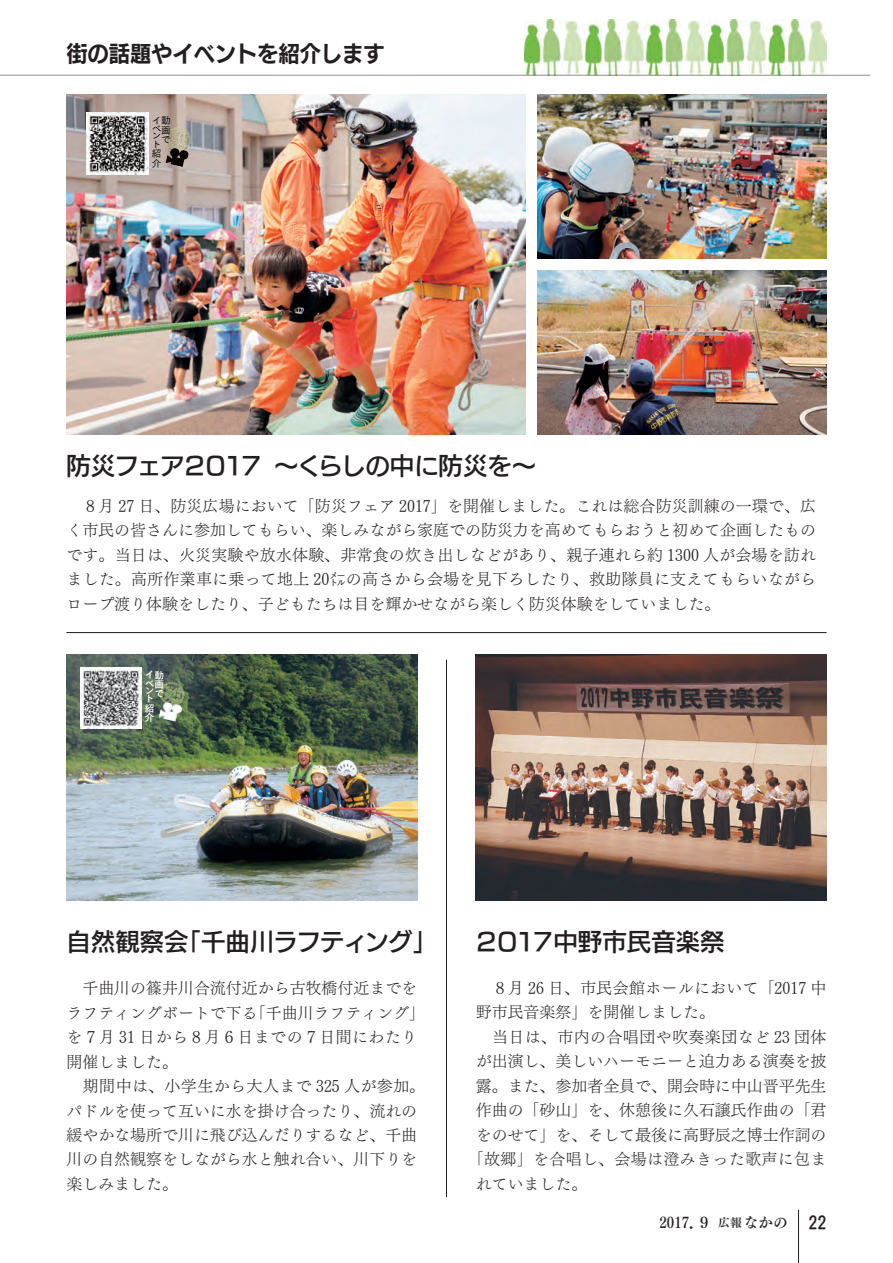
<style>
.page{position:relative;width:893px;height:1263px;background:#fff}
.page>*{position:absolute;margin:0;border:0;box-sizing:border-box;transform-origin:0 0}
.表題{font:24.45px "New Rodin Pro DB";letter-spacing:-.015em;color:#231f20}
.表題-2{font:24.45px "New Rodin Pro DB";letter-spacing:-.045em;color:#231f20}
.t1{font:22.35px "New Rodin Pro B";color:#231f20;scale:.95 1}
.t2{font:18px "Tsuku Go Pro B";color:#231f20}
.t3{font:15.9px/24.5px "Tsuku Min Pro L";color:#231f20}
.t4{font:15.9px/24.5px "Tsuku Min Pro L";letter-spacing:.02em;color:#231f20}
.t5{font:15.9px/24.5px "Tsuku Min Pro L";letter-spacing:.025em;color:#231f20}
.t6{font:15.9px "Tsuku Min Pro L";letter-spacing:.03em;color:#231f20}
.t7{font:14.85px "Tsuku Min Pro B";color:#231f20}
.t8{font:11.7px "Tsuku Min Pro B";color:#231f20}
.表題-3{font:9.6px/9.1px "Tsuku Go Pro B";color:#fff;text-align:justify}
.表題-4{font:9.6px/9.1px "Tsuku Go Pro M";color:#000;text-align:justify}
</style>
<div class="page">
<img style="left:525px;top:19px;width:302px;height:56px">
<hr style="left:0;top:75px;width:870px;height:1px;background:#231f20">
<hr style="left:446px;top:659px;width:1px;height:538px;background:#231f20">
<hr style="left:66px;top:632px;width:760px;height:1px;background:#231f20">
<hr style="left:798px;top:1210px;width:1px;height:53px;background:#231f20">
<img style="left:66px;top:654px;width:351px;height:247px">
<img style="left:476px;top:654px;width:351px;height:247px">
<img style="left:537px;top:271px;width:290px;height:164px">
<img style="left:66px;top:94px;width:460px;height:341px">
<img style="left:162px;top:123px;width:34px;height:34px">
<img style="left:87px;top:113px;width:61px;height:61px">
<svg style="left:165px;top:148px;width:24px;height:19px"></svg>
<img style="left:537px;top:94px;width:289px;height:164px">
<img style="left:156px;top:678px;width:33px;height:34px">
<img style="left:80px;top:667px;width:62px;height:62px">
<img style="left:159px;top:701px;width:24px;height:21px">
<p class="t1" style="left:66px;top:34px;width:336px">街の話題やイベントを紹介します</p>
<p class="表題-4" style="left:161px;top:115px;width:11px;text-indent:-10px">イ動画で</p>
<p class="表題-4" style="left:152px;top:123px;width:11px">ベ</p>
<p class="表題-4" style="left:152px;top:130px;width:11px;text-align:left">ント紹介</p>
<p class="表題-2" style="left:66px;top:445px;width:471px">防災フェア２０１７　～くらしの中に防災を~</p>
<p class="t3" style="left:66px;top:491px;width:751px;text-align:right">　８月 27 日、防災広場において「防災フェア 2017」を開催しました。これは総合防災訓練の一環で、広く市民の皆さんに参加してもらい、楽しみながら家庭での防災力を高めてもらおうと初めて企画したもの<br>00 人が会場を訪れ</p>
<p class="t4" style="left:66px;top:540px;width:751px">です。当日は、火災実験や放水体験、非常食の炊き出しなどがあり、親子連れら約 13<br>ました。高所作業車に乗って地上 20㍍の高さから会場を見下ろしたり、救助隊員に支えてもらいながら</p>
<p class="t3" style="left:66px;top:589px;width:655px">ロープ渡り体験をしたり、子どもたちは目を輝かせながら楽しく防災体験をしていました。</p>
<p class="表題-3" style="left:155px;top:669px;width:11px;text-indent:-10px">イ動画で</p>
<p class="表題-3" style="left:145px;top:677px;width:11px">ベ</p>
<p class="表題-3" style="left:145px;top:685px;width:11px;text-align:left">ント紹介</p>
<p class="表題" style="left:177px;top:921px;width:262px">「千曲川ラフティング「</p>
<p class="表題" style="left:66px;top:921px;width:124px">自然観察会</p>
<p class="表題" style="left:474px;top:920px;width:252px">２０１７中野市民音楽祭</p>
<p class="t3" style="left:250px;top:974px;width:177px;text-indent:-183px">　千曲川の篠井川合流付近から古牧橋付近までを「千曲川ラフティング「</p>
<p class="t5" style="left:66px;top:998px;width:352px">ラフティングボートで下る<br>を７月３１日から８月６日までの７日間にわたり開催しました。</p>
<p class="t3" style="left:66px;top:1072px;width:360px">　期間中は、小学生から大人まで 325 人が参加。パドルを使って互いに水を掛け合ったり、流れの緩やかな場所で川に飛び込んだりするなど、千曲川の自然観察をしながら水と触れ合い、川下りを楽しみました。</p>
<p class="t3" style="left:476px;top:974px;width:352px">　８月 2６日、市民会館ホールにおいて「2017 中野市民音楽祭」を開催しました。</p>
<p class="t6" style="left:476px;top:1022px;width:352px">　当日は、市内の合唱団や吹奏楽団など２３団体</p>
<p class="t3" style="left:476px;top:1047px;width:352px">が出演し、美しいハーモニーと迫力ある演奏を披</p>
<p class="t3" style="left:476px;top:1071px;width:352px">露。また、参加者全員で、開会時に中山晋平先生</p>
<p class="t3" style="left:476px;top:1096px;width:352px">作曲の「砂山」を、休憩後に久石譲氏作曲の「君</p>
<p class="t3" style="left:476px;top:1120px;width:352px">をのせて」を、そして最後に高野辰之博士作詞の</p>
<p class="t5" style="left:468px;top:1145px;width:360px">「故郷」を合唱し、会場は澄みきった歌声に包ま</p>
<p class="t3" style="left:476px;top:1169px;width:113px">れていました。</p>
<p class="t7" style="left:659px;top:1211px;width:54px">２０１７．９</p>
<p class="t8" style="left:718px;top:1213px;width:25px">広報</p>
<p class="t7" style="left:743px;top:1211px;width:46px">なかの</p>
<p class="t2" style="left:808px;top:1207px;width:20px">22</p>
</div>
